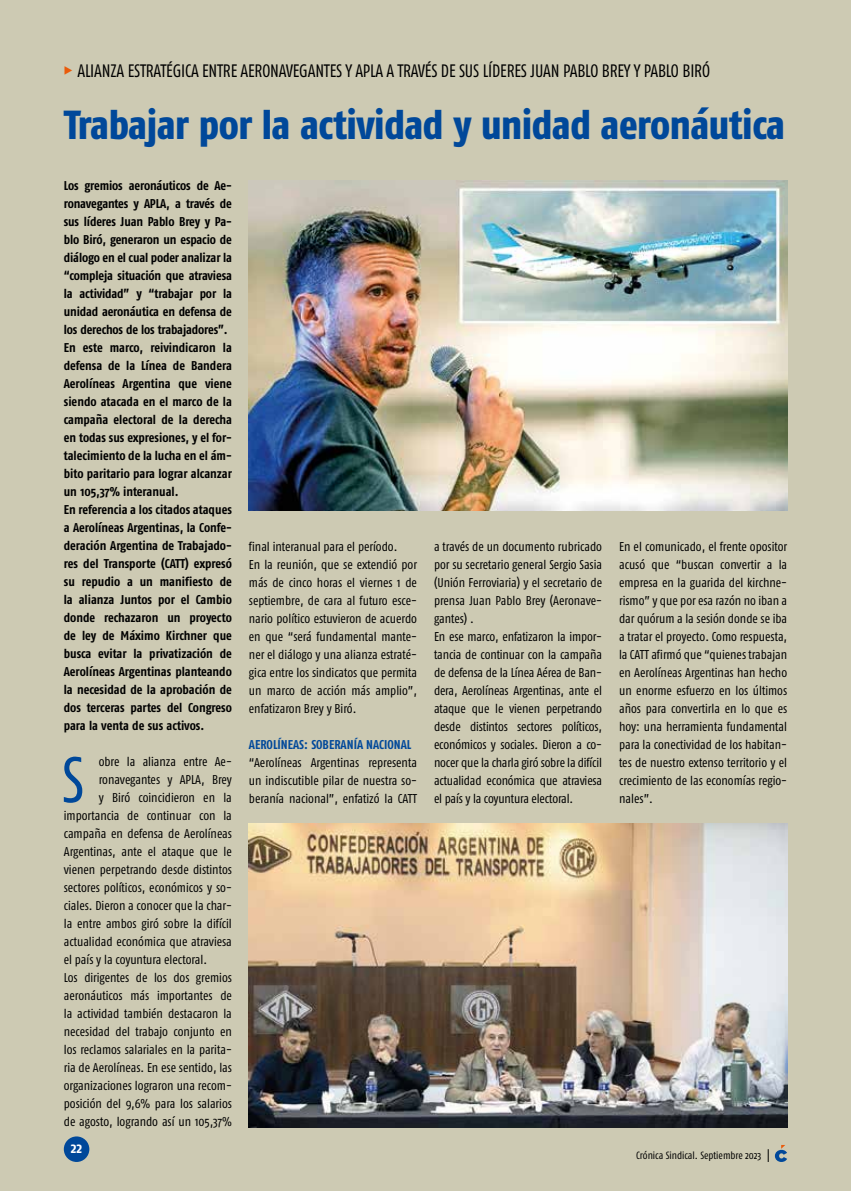
<style>
.page{position:relative;width:851px;height:1191px;background:#fff}
.page>*{position:absolute;margin:0;border:0;box-sizing:border-box;transform-origin:0 0}
.t1{font:64.2px "Fago Co";color:#00489a}
.t2{font:800 40.5px "Fago Co";letter-spacing:-.01em;color:#00489a}
.t3{font:18px "Fago Co Lf";letter-spacing:-.01em;color:#000;scale:.94 1}
.t4{font:700 15px "Fago Co";color:#fff}
.t5{font:12.75px/18px "Fago Co";letter-spacing:-.005em;color:#000}
.t6{font:700 12.75px/18px "Fago Co";letter-spacing:-.005em;color:#000}
.t7{font:700 12.75px "Fago Co";color:#00489a}
.t8{font:10.5px "Fago Co";color:#000}
.s1{font-family:"Fago Co Extra Bold Caps Exp";color:#ea5b0b}
</style>
<div class="page">
<div style="left:0;top:0;width:850px;height:1191px;background:#cdcab3"></div>
<div style="left:64px;top:1136px;width:25px;height:26px;background:#00489a;border-radius:50%"></div>
<svg style="left:774px;top:1145px;width:13px;height:17px"></svg>
<svg style="left:767px;top:1149px;width:1px;height:13px"></svg>
<img style="left:249px;top:181px;width:538px;height:329px">
<img style="left:249px;top:823px;width:538px;height:304px">
<h3 class="t3" style="left:64px;top:60px;width:688px"><span class="s1">%</span> ALIANZA ESTRATÉGICA ENTRE AERONAVEGANTES Y APLA A TRAVÉS DE SUS LÍDERES JUAN PABLO BREY Y PABLO BIRÓ</h3>
<h2 class="t2" style="left:64px;top:101px;width:722px">Trabajar por la actividad y unidad aeronáutica</h2>
<p class="t6" style="left:64px;top:176px;width:170px">Los gremios aeronáuticos de Ae&shy;ronavegantes y APLA, a través de sus líderes Juan Pablo Brey y Pa&shy;blo Biró, generaron un espacio de diálogo en el cual poder analizar la “compleja situación que atraviesa la actividad” y “trabajar por la unidad aeronáutica en defensa de los derechos de los trabajadores”.<br>En este marco, reivindicaron la defensa de la Línea de Bandera<br>Aerolíneas Argentina que viene siendo atacada en el marco de la campaña electoral de la derecha en todas sus expresiones, y el for&shy;talecimiento de la lucha en el ám&shy;bito paritario para lograr alcanzar un 105,37% interanual.<br>En referencia a los citados ataques a Aerolíneas Argentinas, la Confe&shy;deración Argentina de Trabajado&shy;res del Transporte (CATT) expresó su repudio a un manifiesto de la alianza Juntos por el Cambio donde rechazaron un proyecto de ley de Máximo Kirchner que busca evitar la privatización de<br>Aerolíneas Argentinas planteando la necesidad de la aprobación de dos terceras partes del Congreso para la venta de sus activos.</p>
<h1 class="t1" style="left:61px;top:743px;width:25px">S</h1>
<p class="t5" style="left:99px;top:752px;width:135px">obre la alianza entre Ae-</p>
<p class="t5" style="left:249px;top:537px;width:170px">final interanual para el período.<br>En la reunión, que se extendió por más de cinco horas el viernes 1 de septiembre, de cara al futuro esce&shy;nario político estuvieron de acuerdo en que “será fundamental mante&shy;ner el diálogo y una alianza estraté&shy;gica entre los sindicatos que permita un marco de acción más amplio”, enfatizaron Brey y Biró.</p>
<p class="t7" style="left:249px;top:736px;width:164px">AEROLÍNEAS: SOBERANÍA NACIONAL</p>
<p class="t5" style="left:249px;top:753px;width:169px;text-align:justify">“Aerolíneas Argentinas representa un indiscutible pilar de nuestra so&shy;beranía nacional”, enfatizó la CATT</p>
<p class="t5" style="left:434px;top:537px;width:169px">a través de un documento rubricado por su secretario general Sergio Sasia (Unión Ferroviaria) y el secretario de prensa Juan Pablo Brey (Aeronave&shy;gantes) .<br>En ese marco, enfatizaron la impor&shy;tancia de continuar con la campaña de defensa de la Línea Aérea de Ban&shy;dera, Aerolíneas Argentinas, ante el ataque que le vienen perpetrando desde distintos sectores políticos, económicos y sociales. Dieron a co&shy;nocer que la charla giró sobre la difícil actualidad económica que atraviesa el país y la coyuntura electoral.</p>
<p class="t5" style="left:619px;top:537px;width:170px;text-align:justify">En el comunicado, el frente opositor acusó que “buscan convertir a la empresa en la guarida del kirchne&shy;rismo” y que por esa razón no iban a dar quórum a la sesión donde se iba a tratar el proyecto. Como respuesta, la CATT afirmó que “quienes trabajan en Aerolíneas Argentinas han hecho un enorme esfuerzo en los últimos años para convertirla en lo que es hoy: una herramienta fundamental para la conectividad de los habitan&shy;tes de nuestro extenso territorio y el crecimiento de las economías regio&shy;nales”.</p>
<p class="t5" style="left:99px;top:770px;width:135px">ronavegantes y APLA, Brey</p>
<p class="t5" style="left:99px;top:788px;width:135px">y Biró coincidieron en la</p>
<p class="t5" style="left:64px;top:806px;width:169px">importancia de continuar con la</p>
<p class="t5" style="left:64px;top:824px;width:169px">campaña en defensa de Aerolíneas</p>
<p class="t5" style="left:64px;top:842px;width:169px">Argentinas, ante el ataque que le</p>
<p class="t5" style="left:64px;top:860px;width:169px">vienen perpetrando desde distintos</p>
<p class="t5" style="left:64px;top:878px;width:169px">sectores políticos, económicos y so-</p>
<p class="t5" style="left:64px;top:896px;width:169px">ciales. Dieron a conocer que la char-</p>
<p class="t5" style="left:64px;top:914px;width:169px">la entre ambos giró sobre la difícil</p>
<p class="t5" style="left:64px;top:932px;width:169px">actualidad económica que atraviesa</p>
<p class="t5" style="left:64px;top:950px;width:145px">el país y la coyuntura electoral.</p>
<p class="t5" style="left:64px;top:968px;width:169px">Los dirigentes de los dos gremios</p>
<p class="t5" style="left:64px;top:986px;width:169px">aeronáuticos más importantes de</p>
<p class="t5" style="left:64px;top:1004px;width:169px">la actividad también destacaron la</p>
<p class="t5" style="left:64px;top:1022px;width:169px">necesidad del trabajo conjunto en</p>
<p class="t5" style="left:64px;top:1040px;width:169px">los reclamos salariales en la parita-</p>
<p class="t5" style="left:64px;top:1058px;width:169px">ria de Aerolíneas. En ese sentido, las</p>
<p class="t5" style="left:64px;top:1076px;width:169px">organizaciones lograron una recom-</p>
<p class="t5" style="left:64px;top:1094px;width:169px">posición del 9,6% para los salarios</p>
<p class="t5" style="left:64px;top:1112px;width:169px">de agosto, logrando así un 105,37%</p>
<p class="t4" style="left:71px;top:1138px;width:13px">22</p>
<p class="t8" style="left:636px;top:1149px;width:127px">Crónica Sindical. Septiembre 2023</p>
</div>
